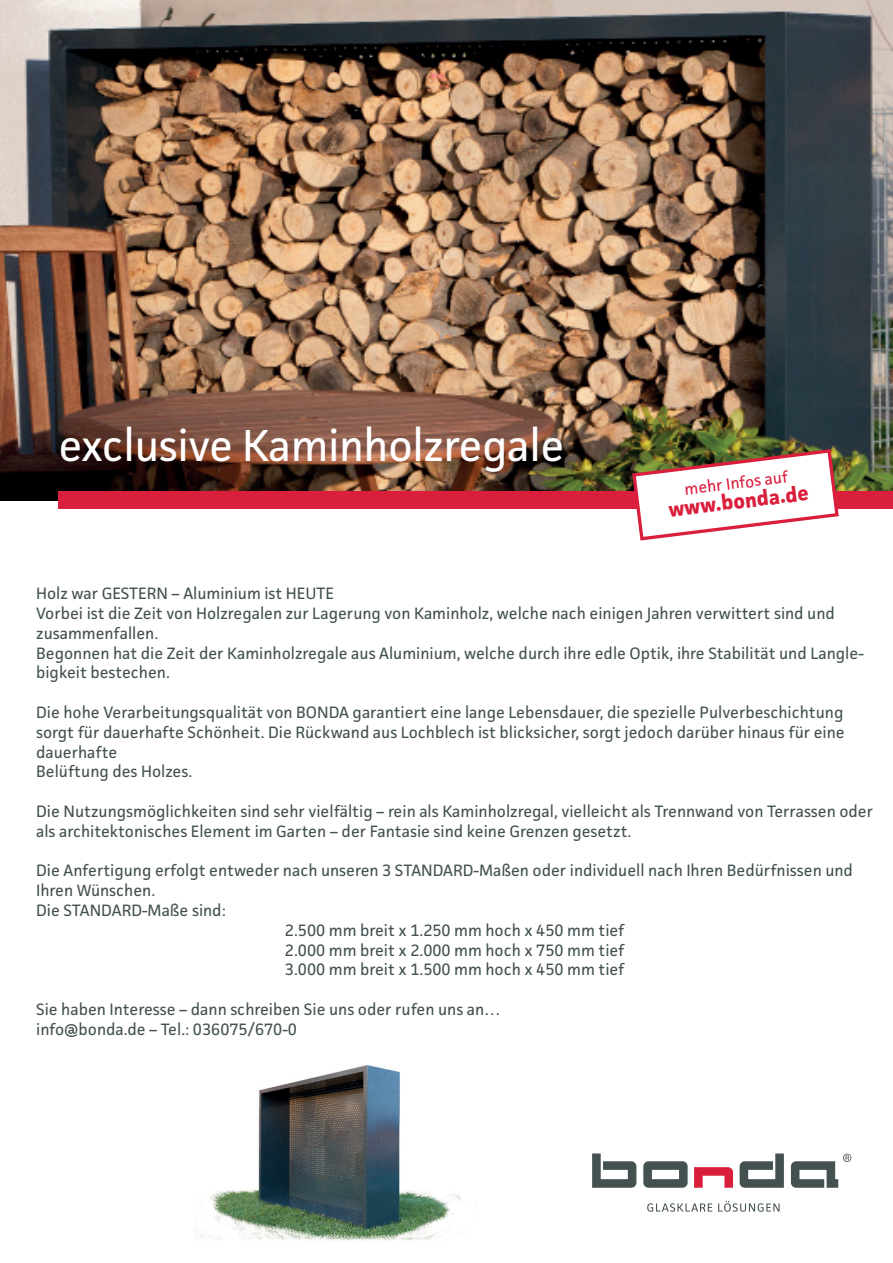
<style>
.page{position:relative;width:893px;height:1263px;background:#fff}
.page>*{position:absolute;margin:0;border:0;box-sizing:border-box;transform-origin:0 0}
.t1{font:45px "Facit";letter-spacing:-.01em;color:#fff}
.t2{font:700 21px "Facit";color:#da1f3d}
.t3{font:16.5px/19.8px "Facit";color:#435151}
.t4{font:16.5px "Facit";color:#da1f3d}
</style>
<div class="page">
<img style="left:0;top:0;width:893px;height:500px">
<img style="left:196px;top:1065px;width:265px;height:175px">
<svg style="left:647px;top:1203px;width:65px;height:9px"></svg>
<svg style="left:718px;top:1201px;width:62px;height:11px"></svg>
<svg style="left:643px;top:1161px;width:45px;height:27px"></svg>
<svg style="left:694px;top:1167px;width:39px;height:21px"></svg>
<svg style="left:740px;top:1153px;width:44px;height:35px"></svg>
<svg style="left:592px;top:1153px;width:44px;height:35px"></svg>
<svg style="left:791px;top:1154px;width:60px;height:34px"></svg>
<div style="left:58px;top:492px;width:835px;height:17px;background:#da1f3d"></div>
<svg style="left:630px;top:447px;width:211px;height:94px"></svg>
<h1 class="t1" style="left:58px;top:417px;width:508px">exclusive Kaminholzregale</h1>
<p class="t4" style="left:683px;top:479px;width:106px;rotate:-7deg">mehr Infos auf</p>
<p class="t2" style="left:667px;top:497px;width:143px;rotate:-7deg">www.bonda.de</p>
<p class="t3" style="left:36px;top:583px;width:829px">Holz war GESTERN – Aluminium ist HEUTE<br>Vorbei ist die Zeit von Holzregalen zur Lagerung von Kaminholz, welche nach einigen Jahren verwittert sind und zusammenfallen.<br>Begonnen hat die Zeit der Kaminholzregale aus Aluminium, welche durch ihre edle Optik, ihre Stabilität und Langle&shy;bigkeit bestechen.</p>
<p class="t3" style="left:36px;top:702px;width:810px">Die hohe Verarbeitungsqualität von BONDA garantiert eine lange Lebensdauer, die spezielle Pulverbeschichtung sorgt für dauerhafte Schönheit. Die Rückwand aus Lochblech ist blicksicher, sorgt jedoch darüber hinaus für eine dauerhafte<br>Belüftung des Holzes.</p>
<p class="t3" style="left:36px;top:801px;width:838px">Die Nutzungsmöglichkeiten sind sehr vielfältig – rein als Kaminholzregal, vielleicht als Trennwand von Terrassen oder als architektonisches Element im Garten – der Fantasie sind keine Grenzen gesetzt.</p>
<p class="t3" style="left:36px;top:860px;width:818px">Die Anfertigung erfolgt entweder nach unseren 3 STANDARD-Maßen oder individuell nach Ihren Bedürfnissen und</p>
<p class="t3" style="left:36px;top:880px;width:121px">Ihren Wünschen.</p>
<p class="t3" style="left:36px;top:900px;width:191px">Die STANDARD-Maße sind:</p>
<p class="t3" style="left:285px;top:920px;width:341px">2.500 mm breit x 1.250 mm hoch x 450 mm tief</p>
<p class="t3" style="left:285px;top:940px;width:341px">2.000 mm breit x 2.000 mm hoch x 750 mm tief</p>
<p class="t3" style="left:285px;top:959px;width:341px">3.000 mm breit x 1.500 mm hoch x 450 mm tief</p>
<p class="t3" style="left:36px;top:999px;width:466px">Sie haben Interesse – dann schreiben Sie uns oder rufen uns an… info@bonda.de – Tel.: 036075/670-0</p>
</div>
